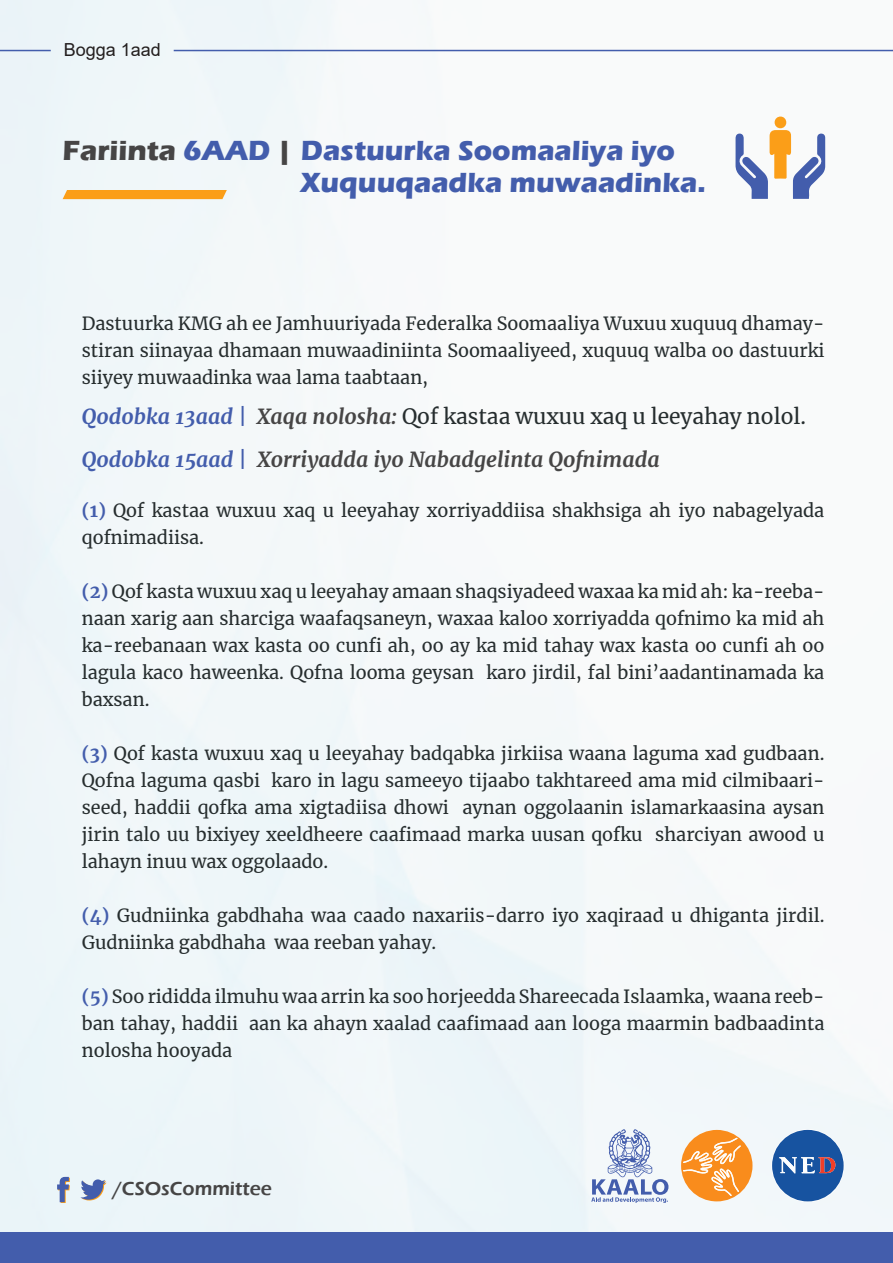
<style>
.page{position:relative;width:893px;height:1263px;background:#fff}
.page>*{position:absolute;margin:0;border:0;box-sizing:border-box;transform-origin:0 0}
.t1{font:700 28.5px/32.2px "Eras ITC";color:#435dac}
.t2{font:italic 700 21px/42.5px "Merriweather";color:#464545}
.t3{font:600 19.65px "Eras ITC";color:#464545}
.t4{font:18px/27px "Merriweather";color:#262d2e;text-align:justify}
.t5{font:18px "Arial";color:#241f1f}
.s1{color:#464545}
.s2{color:#435dac}
.s3{font-weight:400;font-style:normal;color:#262d2e}
.s4{font-weight:700;color:#435dac}
</style>
<div class="page">
<div style="left:1px;top:0;width:891px;height:1232px;background:#f4f8f9"></div>
<svg style="left:57px;top:1177px;width:13px;height:26px"></svg>
<svg style="left:80px;top:1179px;width:27px;height:21px"></svg>
<div style="left:0;top:1232px;width:893px;height:31px;background:#435dac"></div>
<svg style="left:63px;top:190px;width:164px;height:9px"></svg>
<svg style="left:735px;top:130px;width:90px;height:69px"></svg>
<div style="left:775px;top:116px;width:11px;height:12px;background:#fb9e18;border-radius:50%"></div>
<hr style="left:0;top:50px;width:51px;height:1px;background:#435dac">
<hr style="left:174px;top:50px;width:719px;height:1px;background:#435dac">
<svg style="left:591px;top:1129px;width:77px;height:74px"></svg>
<svg style="left:681px;top:1130px;width:71px;height:71px"></svg>
<svg style="left:771px;top:1128px;width:74px;height:97px"></svg>
<p class="t5" style="left:64px;top:38px;width:99px">Bogga 1aad</p>
<h1 class="t1" style="left:301px;top:135px;width:406px;text-indent:-238px"><span class="s1">Fariinta</span> 6AAD <span class="s1">|</span> Dastuurka Soomaaliya iyo<br>Xuquuqaadka muwaadinka.</h1>
<p class="t4" style="left:82px;top:309px;width:744px">Dastuurka KMG ah ee Jamhuuriyada Federalka Soomaaliya Wuxuu xuquuq dhamay&shy;stiran siinayaa dhamaan muwaadiniinta Soomaaliyeed, xuquuq walba oo dastuurki siiyey muwaadinka waa lama taabtaan,</p>
<p class="t2" style="left:82px;top:395px;width:726px"><span class="s2">Qodobka 13aad |</span> Xaqa nolosha: <span class="s3">Qof kastaa wuxuu xaq u leeyahay nolol.<br></span><span class="s2">Qodobka 15aad |</span> Xorriyadda iyo Nabadgelinta Qofnimada</p>
<p class="t4" style="left:82px;top:497px;width:744px"><span class="s4">(1)</span> Qof kastaa wuxuu xaq u leeyahay xorriyaddiisa shakhsiga ah iyo nabagelyada qofnimadiisa.</p>
<p class="t4" style="left:82px;top:578px;width:744px"><span class="s4">(2)</span> Qof kasta wuxuu xaq u leeyahay amaan shaqsiyadeed waxaa ka mid ah: ka-reeba&shy;naan xarig aan sharciga waafaqsaneyn, waxaa kaloo xorriyadda qofnimo ka mid ah ka-reebanaan wax kasta oo cunfi ah, oo ay ka mid tahay wax kasta oo cunfi ah oo lagula kaco haweenka. Qofna looma geysan karo jirdil, fal bini’aadantinamada ka baxsan.</p>
<p class="t4" style="left:82px;top:740px;width:744px"><span class="s4">(3)</span> Qof kasta wuxuu xaq u leeyahay badqabka jirkiisa waana laguma xad gudbaan.<br>Qofna laguma qasbi karo in lagu sameeyo tijaabo takhtareed ama mid cilmibaari&shy;seed, haddii qofka ama xigtadiisa dhowi aynan oggolaanin islamarkaasina aysan jirin talo uu bixiyey xeeldheere caafimaad marka uusan qofku sharciyan awood u lahayn inuu wax oggolaado.</p>
<p class="t4" style="left:82px;top:902px;width:744px"><span class="s4">(4)</span> Gudniinka gabdhaha waa caado naxariis-darro iyo xaqiraad u dhiganta jirdil.<br>Gudniinka gabdhaha waa reeban yahay.</p>
<p class="t4" style="left:82px;top:983px;width:744px"><span class="s4">(5)</span> Soo rididda ilmuhu waa arrin ka soo horjeedda Shareecada Islaamka, waana reeb&shy;ban tahay, haddii aan ka ahayn xaalad caafimaad aan looga maarmin badbaadinta nolosha hooyada</p>
<p class="t3" style="left:113px;top:1177px;width:160px">/CSOsCommittee</p>
</div>
